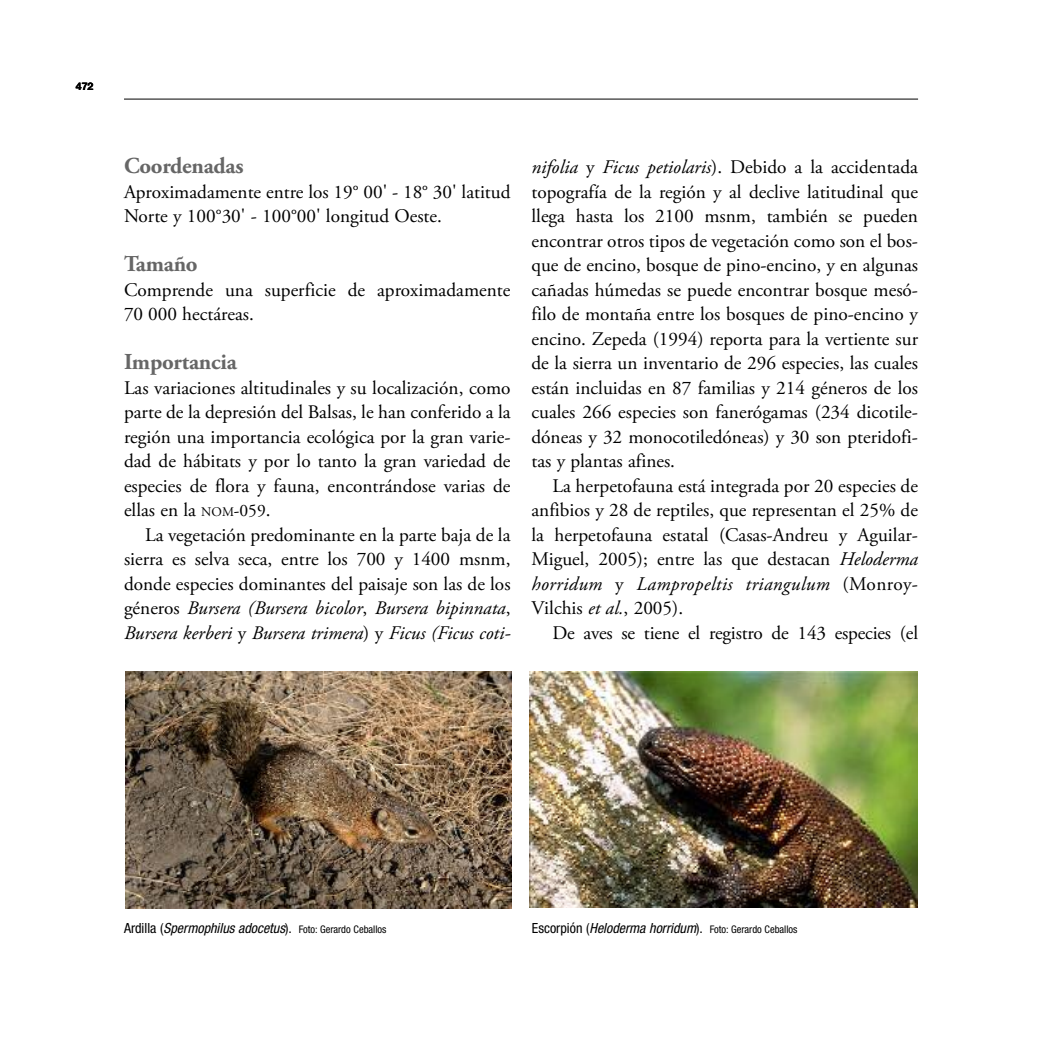
<style>
.page{position:relative;width:1042px;height:1042px;background:#fff}
.page>*{position:absolute;margin:0;border:0;box-sizing:border-box;transform-origin:0 0}
.t1{font:700 22.75px "Adobe Garamond Pro";letter-spacing:-.01em;color:#666}
.t2{font:19.25px/24.5px "Adobe Garamond Pro";color:#000}
.t3{font:italic 19.25px "Adobe Garamond Pro";color:#000}
.t4{font:italic 19.25px "Adobe Garamond Pro";letter-spacing:.02em;color:#000}
.t5{font:italic condensed 14px "Helvetica Neue LT Std";color:#000}
.t6{font:condensed 10.5px "Helvetica Neue LT Std";color:#000}
.t7{font:700 10.5px "Helvetica Neue LT Std";color:#000}
.s1{font-size:13.12px}
.s2{font-size:17.5px}
.s3{font-style:normal}
.s4{font-style:italic}
.s5{font-style:normal;font-size:10.5px}
.s6{font-size:14px}
.s7{font-style:italic;font-size:14px}
</style>
<div class="page">
<hr style="left:124px;top:99px;width:794px;height:1px;background:#000">
<img style="left:530px;top:671px;width:388px;height:237px">
<img style="left:125px;top:671px;width:387px;height:237px">
<p class="t7" style="left:76px;top:83px;width:19px">472</p>
<p class="t1" style="left:124px;top:157px;width:121px">Coordenadas</p>
<p class="t2" style="left:124px;top:181px;width:388px">Aproximadamente entre los 19° 00' - 18° 30' latitud<br>Norte y 100°30' - 100°00' longitud Oeste.</p>
<p class="t1" style="left:124px;top:255px;width:75px">Tamaño</p>
<p class="t2" style="left:124px;top:279px;width:388px">Comprende una superficie de aproximadamente<br>70 000 hectáreas.</p>
<p class="t1" style="left:124px;top:353px;width:114px">Importancia</p>
<p class="t2" style="left:124px;top:377px;width:388px">Las variaciones altitudinales y su localización, como</p>
<p class="t2" style="left:124px;top:402px;width:388px">parte de la depresión del Balsas, le han conferido a la</p>
<p class="t2" style="left:124px;top:426px;width:388px">región una importancia ecológica por la gran varie-</p>
<p class="t2" style="left:124px;top:451px;width:388px">dad de hábitats y por lo tanto la gran variedad de</p>
<p class="t2" style="left:124px;top:475px;width:388px">especies de flora y fauna, encontrándose varias de</p>
<p class="t2" style="left:124px;top:500px;width:148px">ellas en la <span class="s1">NOM</span><span class="s2">-059</span>.</p>
<p class="t2" style="left:145px;top:524px;width:367px">La vegetación predominante en la parte baja de la</p>
<p class="t2" style="left:124px;top:549px;width:388px">sierra es selva seca, entre los 700 y 1400 msnm,</p>
<p class="t2" style="left:124px;top:573px;width:388px">donde especies dominantes del paisaje son las de los</p>
<p class="t3" style="left:124px;top:601px;width:388px"><span class="s3">géneros</span> Bursera (Bursera bicolor<span class="s3">,</span> Bursera bipinnata<span class="s3">,</span></p>
<p class="t3" style="left:124px;top:625px;width:388px">Bursera kerberi <span class="s3">y</span> Bursera trimera<span class="s3">) y</span> Ficus (Ficus coti-</p>
<p class="t2" style="left:531px;top:157px;width:388px"><span class="s4">nifolia</span> y <span class="s4">Ficus petiolaris</span>). Debido a la accidentada</p>
<p class="t2" style="left:531px;top:181px;width:388px">topografía de la región y al declive latitudinal que</p>
<p class="t2" style="left:531px;top:206px;width:388px">llega hasta los 2100 msnm, también se pueden</p>
<p class="t2" style="left:531px;top:230px;width:388px">encontrar otros tipos de vegetación como son el bos-</p>
<p class="t2" style="left:531px;top:255px;width:388px">que de encino, bosque de pino-encino, y en algunas</p>
<p class="t2" style="left:531px;top:279px;width:388px">cañadas húmedas se puede encontrar bosque mesó-</p>
<p class="t2" style="left:531px;top:304px;width:388px">filo de montaña entre los bosques de pino-encino y</p>
<p class="t2" style="left:531px;top:328px;width:388px">encino. Zepeda (1994) reporta para la vertiente sur</p>
<p class="t2" style="left:531px;top:353px;width:388px">de la sierra un inventario de 296 especies, las cuales</p>
<p class="t2" style="left:531px;top:377px;width:388px">están incluidas en 87 familias y 214 géneros de los</p>
<p class="t2" style="left:531px;top:402px;width:388px">cuales 266 especies son fanerógamas (234 dicotile-</p>
<p class="t2" style="left:531px;top:426px;width:388px">dóneas y 32 monocotiledóneas) y 30 son pteridofi-</p>
<p class="t2" style="left:531px;top:451px;width:145px">tas y plantas afines.</p>
<p class="t2" style="left:552px;top:475px;width:367px">La herpetofauna está integrada por 20 especies de</p>
<p class="t2" style="left:531px;top:500px;width:388px">anfibios y 28 de reptiles, que representan el 25% de</p>
<p class="t2" style="left:531px;top:524px;width:388px">la herpetofauna estatal (Casas-Andreu y Aguilar-</p>
<p class="t2" style="left:531px;top:549px;width:388px">Miguel, 2005); entre las que destacan <span class="s4">Heloderma</span></p>
<p class="t4" style="left:531px;top:576px;width:388px">horridum <span class="s3">y</span> Lampropeltis triangulum <span class="s3">(Monroy-</span></p>
<p class="t2" style="left:531px;top:598px;width:153px">Vilchis <span class="s4">et al.</span>, 2005).</p>
<p class="t2" style="left:552px;top:622px;width:367px">De aves se tiene el registro de 143 especies (el</p>
<p class="t5" style="left:124px;top:923px;width:264px"><span class="s3">Ardilla (</span>Spermophilus adocetus<span class="s3">).</span> <span class="s5">Foto: Gerardo Ceballos</span></p>
<p class="t6" style="left:532px;top:925px;width:267px"><span class="s6">Escorpión (</span><span class="s7">Heloderma horridum</span><span class="s6">).</span> Foto: Gerardo Ceballos</p>
</div>
